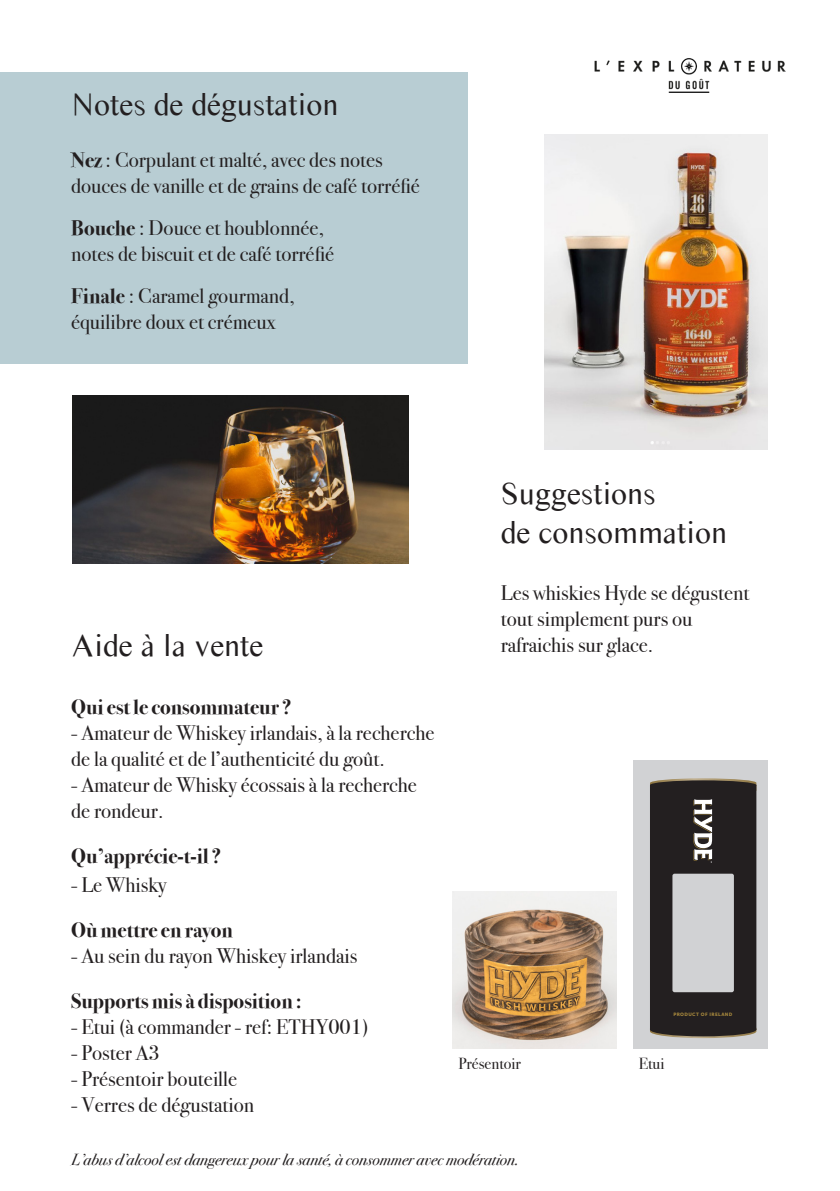
<style>
.page{position:relative;width:840px;height:1191px;background:#fff}
.page>*{position:absolute;margin:0;border:0;box-sizing:border-box;transform-origin:0 0}
.t1{font:32px "Times Sans Serif";color:#231f20}
.t2{font:21px/26px "Bodoni Svty Two ITCTT";color:#231f20}
.t3{font:700 21px "Bodoni Svty Two ITCTT";color:#231f20}
.t4{font:italic 16px "Bodoni Svty Two ITCTT";color:#231f20}
.t5{font:16px "Bodoni Svty Two ITCTT";color:#231f20}
.t6{font:4.8px "Museo Sans 900";letter-spacing:.075em;color:#a3853c}
.s1{font-weight:700}
</style>
<div class="page">
<div style="left:0;top:72px;width:467px;height:292px;background:#b8cdd3"></div>
<img style="left:544px;top:134px;width:222px;height:316px">
<img style="left:594px;top:58px;width:191px;height:34px">
<img style="left:72px;top:395px;width:336px;height:168px">
<img style="left:452px;top:891px;width:164px;height:157px">
<div style="left:632px;top:760px;width:134px;height:288px;background:#d1d2d4"></div>
<svg style="left:650px;top:778px;width:107px;height:260px"></svg>
<div style="left:649px;top:780px;width:107px;height:9px;background:#231f20;border-radius:50%"></div>
<p class="t1" style="left:71px;top:82px;width:268px">Notes de dégustation</p>
<p class="t2" style="left:71px;top:144px;width:350px"><span class="s1">Nez</span> : Corpulant et malté, avec des notes douces de vanille et de grains de café torréfié</p>
<p class="t2" style="left:71px;top:212px;width:264px"><span class="s1">Bouche</span> : Douce et houblonnée, notes de biscuit et de café torréfié</p>
<p class="t2" style="left:71px;top:280px;width:225px"><span class="s1">Finale</span> : Caramel gourmand, équilibre doux et crémeux</p>
<p class="t1" style="left:71px;top:624px;width:194px">Aide à la vente</p>
<p class="t3" style="left:71px;top:690px;width:222px">Qui est le consommateur ?</p>
<p class="t2" style="left:71px;top:718px;width:364px">- Amateur de Whiskey irlandais, à la recherche de la qualité et de l’authenticité du goût.</p>
<p class="t2" style="left:71px;top:770px;width:347px">- Amateur de Whisky écossais à la recherche de rondeur.</p>
<p class="t3" style="left:71px;top:838px;width:151px">Qu’apprécie-t-il ?</p>
<p class="t2" style="left:71px;top:869px;width:97px">- Le Whisky</p>
<p class="t3" style="left:71px;top:912px;width:163px">Où mettre en rayon</p>
<p class="t2" style="left:71px;top:940px;width:287px">- Au sein du rayon Whiskey irlandais</p>
<p class="t3" style="left:71px;top:983px;width:232px">Supports mis à disposition :</p>
<p class="t2" style="left:71px;top:1011px;width:298px">- Etui (à commander - ref: ETHY001)</p>
<p class="t2" style="left:71px;top:1037px;width:90px">- Poster A3</p>
<p class="t2" style="left:71px;top:1063px;width:167px">- Présentoir bouteille</p>
<p class="t2" style="left:71px;top:1089px;width:184px">- Verres de dégustation</p>
<p class="t1" style="left:500px;top:472px;width:156px">Suggestions</p>
<p class="t1" style="left:500px;top:510px;width:227px">de consommation</p>
<p class="t2" style="left:500px;top:578px;width:250px">Les whiskies Hyde se dégustent</p>
<p class="t2" style="left:500px;top:604px;width:193px">tout simplement purs ou</p>
<p class="t2" style="left:500px;top:630px;width:154px">rafraichis sur glace.</p>
<p class="t6" style="left:673px;top:1012px;width:60px">PRODUCT OF IRELAND</p>
<p class="t5" style="left:458px;top:1050px;width:64px">Présentoir</p>
<p class="t5" style="left:638px;top:1050px;width:27px">Etui</p>
<p class="t4" style="left:71px;top:1145px;width:449px">L’abus d’alcool est dangereux pour la santé, à consommer avec modération.</p>
</div>
